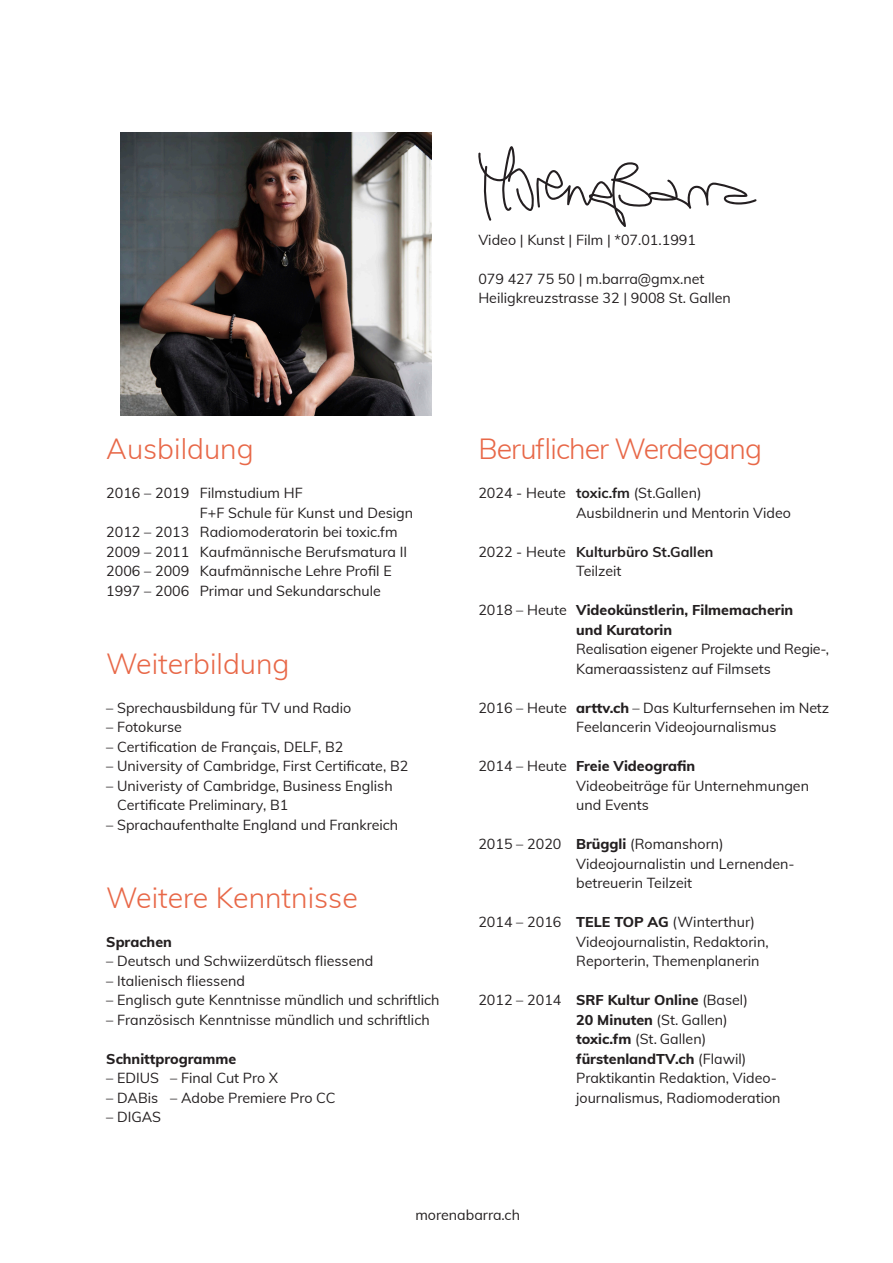
<style>
.page{position:relative;width:893px;height:1263px;background:#fff}
.page>*{position:absolute;margin:0;border:0;box-sizing:border-box;transform-origin:0 0}
.Titel{font:300 28.5px "Muli";color:#e86848}
.Titel-2{font:300 28.5px "Muli";letter-spacing:-.03em;color:#e86848}
.Text{font:14.25px/19.5px "Muli";color:#231f20}
.Text-2{font:800 14.25px/19.5px "Muli";color:#231f20}
.Text-3{font:700 14.25px "Muli";color:#231f20}
.s1{font-weight:700}
.s2{font-weight:400}
.s3{font-weight:800}
</style>
<div class="page">
<svg style="left:478px;top:146px;width:279px;height:81px"></svg>
<img style="left:121px;top:132px;width:311px;height:283px">
<p class="Text" style="left:478px;top:229px;width:219px">Video | Kunst | Film | *07.01.1991</p>
<p class="Text" style="left:478px;top:268px;width:254px">079 427 75 50 | m.barra@gmx.net<br>Heiligkreuzstrasse 32 | 9008 St. Gallen</p>
<p class="Titel" style="left:106px;top:428px;width:149px">Ausbildung</p>
<p class="Text" style="left:200px;top:483px;width:215px;text-indent:-94px">2016 – 2019 Filmstudium HF<br>F+F Schule für Kunst und Design</p>
<p class="Text" style="left:106px;top:522px;width:293px">2012 – 2013 Radiomoderatorin bei toxic.fm</p>
<p class="Text" style="left:106px;top:541px;width:302px">2009 – 2011 Kaufmännische Berufsmatura II</p>
<p class="Text" style="left:106px;top:561px;width:287px">2006 – 2009 Kaufmännische Lehre Profil E</p>
<p class="Text" style="left:106px;top:580px;width:276px">1997 – 2006 Primar und Sekundarschule</p>
<p class="Titel" style="left:106px;top:643px;width:185px">Weiterbildung</p>
<p class="Text" style="left:106px;top:697px;width:246px">– Sprechausbildung für TV und Radio</p>
<p class="Text" style="left:106px;top:717px;width:77px">– Fotokurse</p>
<p class="Text" style="left:106px;top:736px;width:239px">– Certification de Français, DELF, B2</p>
<p class="Text" style="left:106px;top:756px;width:303px">– University of Cambridge, First Certificate, B2</p>
<p class="Text" style="left:117px;top:775px;width:277px;text-indent:-11px">– Univeristy of Cambridge, Business English<br>Certificate Preliminary, B1</p>
<p class="Text" style="left:106px;top:814px;width:293px">– Sprachaufenthalte England und Frankreich</p>
<p class="Titel" style="left:106px;top:877px;width:253px">Weitere Kenntnisse</p>
<p class="Text-2" style="left:106px;top:931px;width:67px">Sprachen</p>
<p class="Text" style="left:106px;top:951px;width:268px">– Deutsch und Schwiizerdütsch fliessend</p>
<p class="Text" style="left:106px;top:970px;width:140px">– Italienisch fliessend</p>
<p class="Text" style="left:106px;top:990px;width:335px">– Englisch gute Kenntnisse mündlich und schriftlich</p>
<p class="Text" style="left:106px;top:1009px;width:325px">– Französisch Kenntnisse mündlich und schriftlich</p>
<p class="Text-2" style="left:106px;top:1048px;width:131px">Schnittprogramme</p>
<p class="Text" style="left:106px;top:1068px;width:173px">– EDIUS – Final Cut Pro X</p>
<p class="Text" style="left:106px;top:1087px;width:231px">– DABis – Adobe Premiere Pro CC</p>
<p class="Text" style="left:106px;top:1107px;width:56px">– DIGAS</p>
<p class="Titel-2" style="left:478px;top:428px;width:285px">Beruflicher Werdegang</p>
<p class="Text" style="left:478px;top:483px;width:225px">2024 - Heute <span class="s1">toxic.fm</span> (St.Gallen)</p>
<p class="Text" style="left:576px;top:502px;width:216px">Ausbildnerin und Mentorin Video</p>
<p class="Text-3" style="left:478px;top:541px;width:237px"><span class="s2">2022 - Heute</span> Kulturbüro St.Gallen</p>
<p class="Text" style="left:576px;top:561px;width:47px">Teilzeit</p>
<p class="Text" style="left:576px;top:600px;width:254px;text-indent:-98px">2018 – Heute <span class="s3">Videokünstlerin, Filmemacherin<br>und Kuratorin<br></span>Realisation eigener Projekte und Regie-, Kameraassistenz auf Filmsets</p>
<p class="Text" style="left:576px;top:697px;width:255px;text-indent:-98px">2016 – Heute <span class="s3">arttv.ch</span> – Das Kulturfernsehen im Netz<br>Feelancerin Videojournalismus</p>
<p class="Text" style="left:576px;top:756px;width:234px;text-indent:-98px">2014 – Heute <span class="s3">Freie Videografin<br></span>Videobeiträge für Unternehmungen und Events</p>
<p class="Text" style="left:576px;top:834px;width:220px;text-indent:-98px">2015 – 2020 <span class="s3">Brüggli</span> (Romanshorn)<br>Videojournalistin und Lernenden&shy;betreuerin Teilzeit</p>
<p class="Text" style="left:478px;top:912px;width:278px">2014 – 2016 <span class="s3">TELE TOP AG</span> (Winterthur)</p>
<p class="Text" style="left:576px;top:931px;width:194px">Videojournalistin, Redaktorin,<br>Reporterin, Themenplanerin</p>
<p class="Text" style="left:478px;top:990px;width:271px">2012 – 2014 <span class="s3">SRF Kultur Online</span> (Basel)</p>
<p class="Text" style="left:576px;top:1009px;width:153px"><span class="s3">20 Minuten</span> (St. Gallen)</p>
<p class="Text-2" style="left:576px;top:1029px;width:172px">toxic.fm <span class="s2">(St. Gallen) </span>fürstenlandTV.ch <span class="s2">(Flawil)</span></p>
<p class="Text" style="left:576px;top:1068px;width:206px">Praktikantin Redaktion, Video&shy;journalismus, Radiomoderation</p>
<p class="Text" style="left:415px;top:1204px;width:106px">morenabarra.ch</p>
</div>
